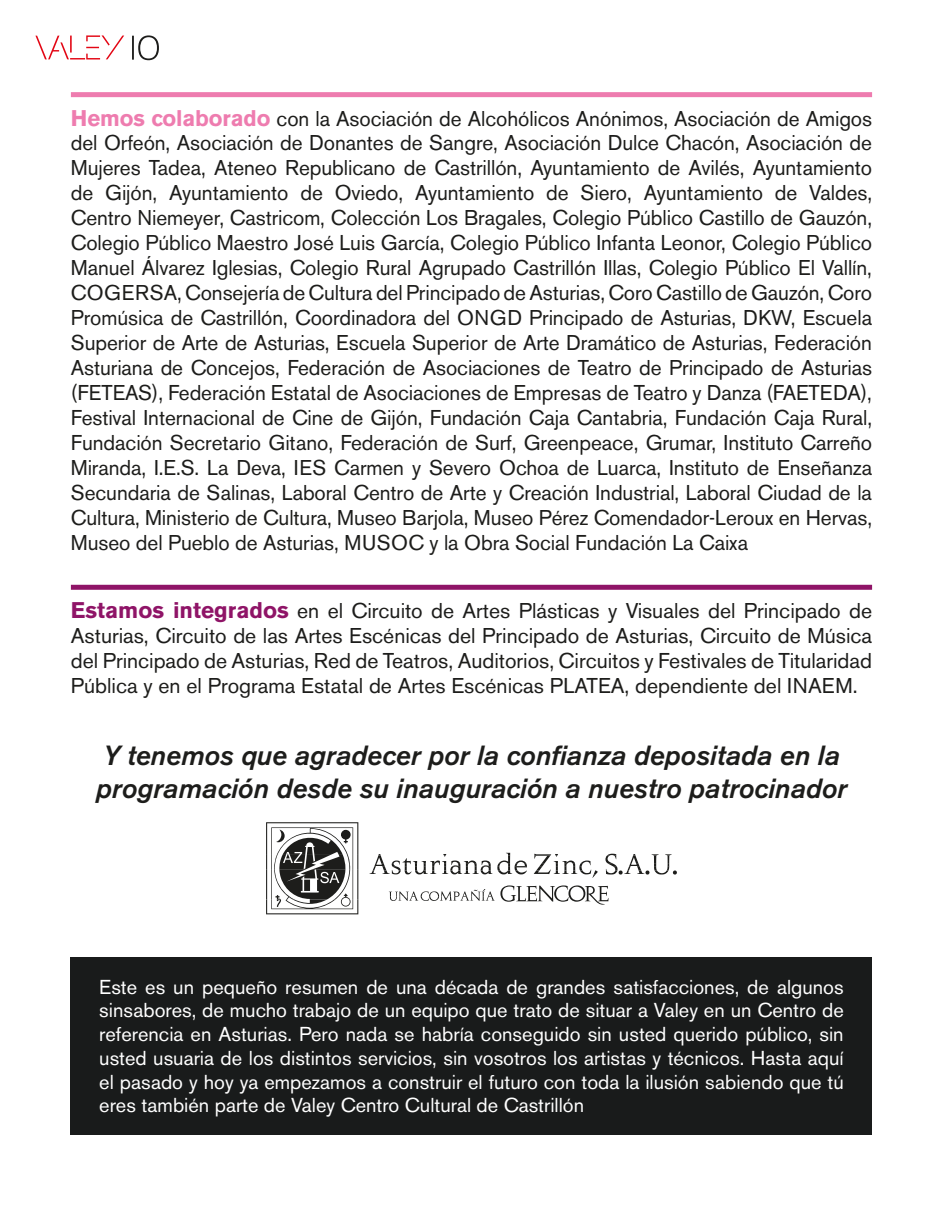
<style>
.page{position:relative;width:943px;height:1205px;background:#fff}
.page>*{position:absolute;margin:0;border:0;box-sizing:border-box;transform-origin:0 0}
.t1{font:italic 500 27.5px/33px "Akzidenz Grotesk BE";color:#1d1d1b}
.t2{font:21.25px/25px "Akzidenz Grotesk BE";color:#1d1d1b;text-align:justify}
.t3{font:20px/23.8px "Akzidenz Grotesk BE";color:#fff;text-align:justify}
.s1{font-weight:700;font-size:22.5px;color:#ee7caf}
.s2{font-weight:700;font-size:22.5px;color:#8f1467}
</style>
<div class="page">
<svg style="left:35px;top:35px;width:89px;height:24px"></svg>
<hr style="left:132px;top:36px;width:2px;height:24px;background:#1d1d1b">
<svg style="left:138px;top:35px;width:21px;height:25px"></svg>
<div style="left:71px;top:92px;width:801px;height:5px;background:#ee7caf"></div>
<div style="left:71px;top:585px;width:801px;height:5px;background:#8f1467"></div>
<div style="left:71px;top:957px;width:801px;height:177px;background:#191b1b"></div>
<svg style="left:266px;top:822px;width:92px;height:92px"></svg>
<svg style="left:389px;top:885px;width:219px;height:19px"></svg>
<svg style="left:369px;top:853px;width:308px;height:25px"></svg>
<p class="t2" style="left:71px;top:106px;width:802px"><span class="s1">Hemos colaborado</span> con la Asociación de Alcohólicos Anónimos, Asociación de Amigos del Orfeón, Asociación de Donantes de Sangre, Asociación Dulce Chacón, Asociación de Mujeres Tadea, Ateneo Republicano de Castrillón, Ayuntamiento de Avilés, Ayuntamiento de Gijón, Ayuntamiento de Oviedo, Ayuntamiento de Siero, Ayuntamiento de Valdes, Centro Niemeyer, Castricom, Colección Los Bragales, Colegio Público Castillo de Gauzón, Colegio Público Maestro José Luis García, Colegio Público Infanta Leonor, Colegio Público Manuel Álvarez Iglesias, Colegio Rural Agrupado Castrillón Illas, Colegio Público El Vallín, COGERSA, Consejería de Cultura del Principado de Asturias, Coro Castillo de Gauzón, Coro Promúsica de Castrillón, Coordinadora del ONGD Principado de Asturias, DKW, Escuela Superior de Arte de Asturias, Escuela Superior de Arte Dramático de Asturias, Federación Asturiana de Concejos, Federación de Asociaciones de Teatro de Principado de Asturias (FETEAS), Federación Estatal de Asociaciones de Empresas de Teatro y Danza (FAETEDA), Festival Internacional de Cine de Gijón, Fundación Caja Cantabria, Fundación Caja Rural, Fundación Secretario Gitano, Federación de Surf, Greenpeace, Grumar, Instituto Carreño Miranda, I.E.S. La Deva, IES Carmen y Severo Ochoa de Luarca, Instituto de Enseñanza Secundaria de Salinas, Laboral Centro de Arte y Creación Industrial, Laboral Ciudad de la Cultura, Ministerio de Cultura, Museo Barjola, Museo Pérez Comendador-Leroux en Hervas, Museo del Pueblo de Asturias, MUSOC y la Obra Social Fundación La Caixa</p>
<p class="t2" style="left:71px;top:598px;width:802px"><span class="s2">Estamos integrados</span> en el Circuito de Artes Plásticas y Visuales del Principado de Asturias, Circuito de las Artes Escénicas del Principado de Asturias, Circuito de Música del Principado de Asturias, Red de Teatros, Auditorios, Circuitos y Festivales de Titularidad Pública y en el Programa Estatal de Artes Escénicas PLATEA, dependiente del INAEM.</p>
<p class="t1" style="left:96px;top:739px;width:752px">Y tenemos que agradecer por la confianza depositada en la programación desde su inauguración a nuestro patrocinador</p>
<p class="t3" style="left:99px;top:975px;width:746px">Este es un pequeño resumen de una década de grandes satisfacciones, de algunos sinsabores, de mucho trabajo de un equipo que trato de situar a Valey en un Centro de referencia en Asturias. Pero nada se habría conseguido sin usted querido público, sin usted usuaria de los distintos servicios, sin vosotros los artistas y técnicos. Hasta aquí el pasado y hoy ya empezamos a construir el futuro con toda la ilusión sabiendo que tú eres también parte de Valey Centro Cultural de Castrillón</p>
</div>
